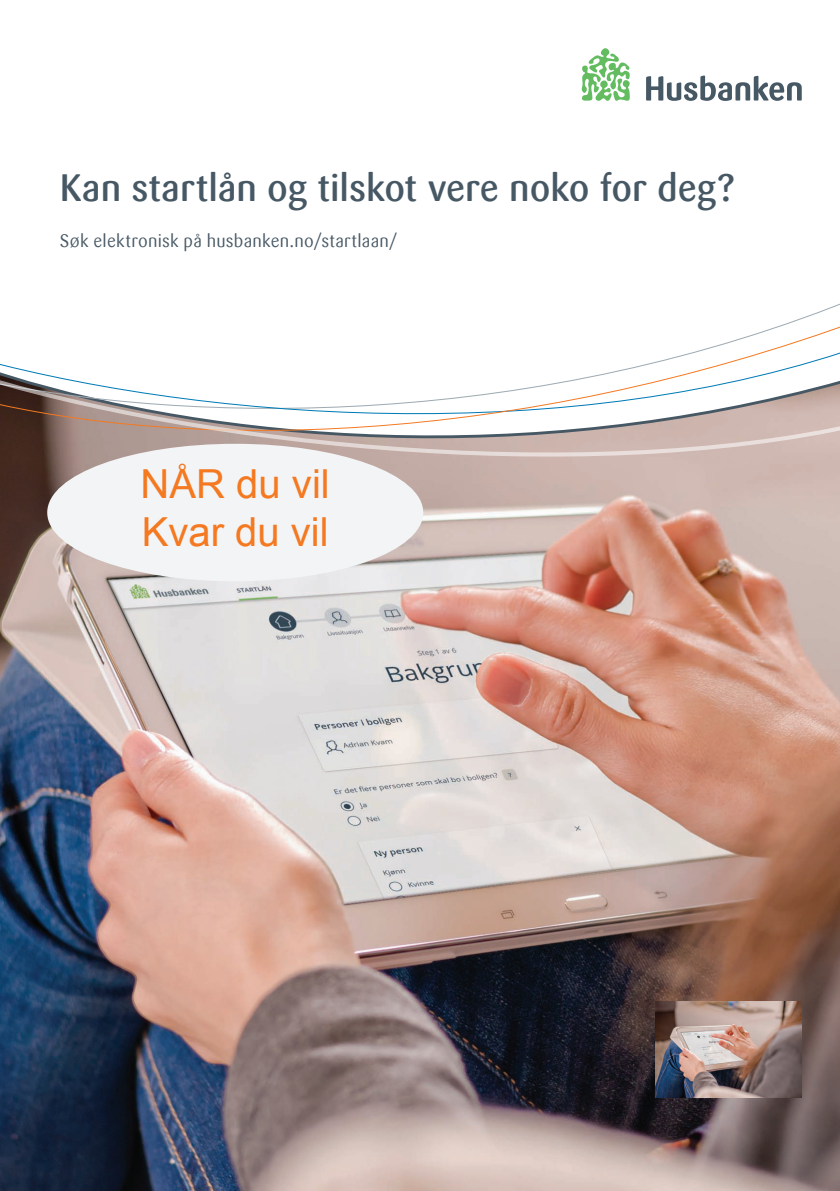
<style>
.page{position:relative;width:840px;height:1191px;background:#fff}
.page>*{position:absolute;margin:0;border:0;box-sizing:border-box;transform-origin:0 0}
.t1{font:40px/48px "Arial";color:#f47921}
.Overskrift{font:500 38px "Sari";color:#475865}
.Overskrift-2{font:18px "Sari";letter-spacing:.015em;color:#475865}
</style>
<div class="page">
<img style="left:0;top:503px;width:839px;height:688px">
<svg style="left:0;top:85px;width:839px;height:418px"></svg>
<svg style="left:0;top:196px;width:839px;height:264px"></svg>
<svg style="left:0;top:317px;width:839px;height:56px"></svg>
<svg style="left:0;top:373px;width:839px;height:85px"></svg>
<svg style="left:645px;top:75px;width:156px;height:26px"></svg>
<svg style="left:581px;top:48px;width:49px;height:53px"></svg>
<div style="left:48px;top:445px;width:374px;height:135px;background:#f3f4f6;border-radius:50%"></div>
<img style="left:655px;top:1001px;width:145px;height:97px">
<p class="Overskrift" style="left:60px;top:166px;width:676px">Kan startlån og tilskot vere noko for deg?</p>
<p class="Overskrift-2" style="left:60px;top:230px;width:339px">Søk elektronisk på husbanken.no/startlaan/</p>
<p class="t1" style="left:140px;top:459px;width:190px">NÅR du vil<br>Kvar du vil</p>
</div>
